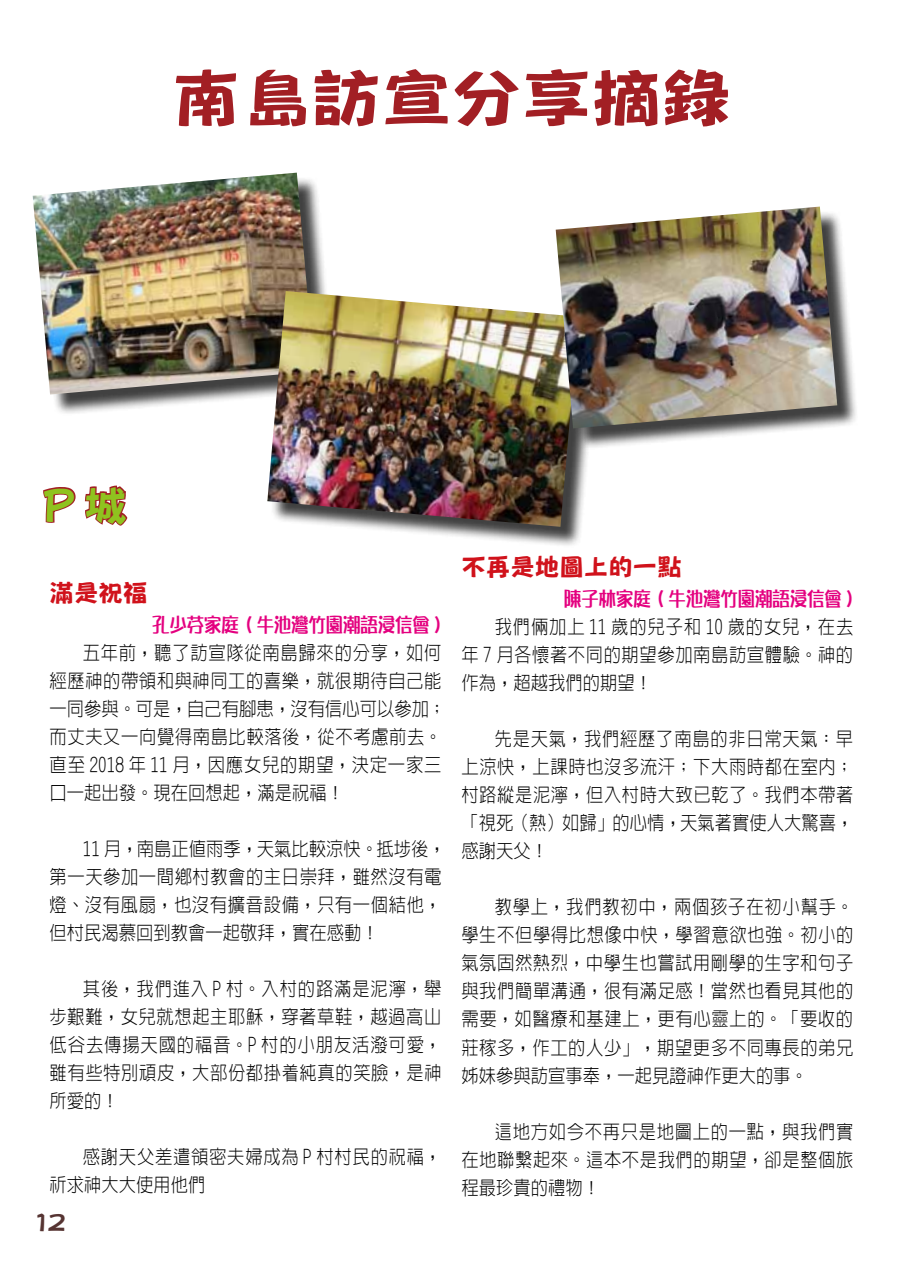
<style>
.page{position:relative;width:903px;height:1275px;background:#fff}
.page>*{position:absolute;margin:0;border:0;box-sizing:border-box;transform-origin:0 0}
.t1{font:800 63px "AR Qiao Hei B5";color:#a21f24;scale:1.11 1}
.t2{font:800 42px "AR Qiao Hei B5";color:#8fc31f}
.t3{font:800 24.5px "AR Qiao Hei B5";color:#d0121b}
.t4{font:800 22.05px "AR Qiao Hei B5";color:#563432;scale:1.11 1}
.t5{font:300 19.25px/28px "AR Hei B5 HK";letter-spacing:.035em;color:#000;text-align:justify;scale:.9 1}
.t6{font:800 19.25px "AR Xin Chao POPB5";color:#e4007f;scale:.9 1}
</style>
<div class="page">
<svg style="left:43px;top:487px;width:33px;height:36px"></svg>
<svg style="left:84px;top:485px;width:44px;height:41px"></svg>
<div style="left:35px;top:175px;width:300px;height:240px;background:#000;opacity:.75"></div>
<img style="left:33px;top:175px;width:281px;height:219px">
<img style="left:157px;top:172px;width:178px;height:36px">
<div style="left:270px;top:294px;width:329px;height:254px;background:#000;opacity:.75"></div>
<img style="left:267px;top:291px;width:312px;height:236px">
<div style="left:558px;top:209px;width:299px;height:240px;background:#000;opacity:.75"></div>
<img style="left:556px;top:207px;width:281px;height:221px">
<h1 class="t1" style="left:171px;top:66px;width:506px">南島訪宣分享摘錄</h1>
<h2 class="t2" style="left:43px;top:485px;width:86px">P城</h2>
<p class="t3" style="left:50px;top:580px;width:99px">滿是祝福</p>
<p class="t6" style="left:152px;top:615px;width:323px">孔少芬家庭 ( 牛池灣竹園潮語浸信會 )</p>
<p class="t5" style="left:50px;top:638px;width:442px;text-align:left;text-indent:33px">五年前，聽了訪宣隊從南島歸來的分享，如何經歷神的帶領和與神同工的喜樂，就很期待自己能一同參與。可是，自己有腳患，沒有信心可以參加；而丈夫又一向覺得南島比較落後，從不考慮前去。直至 2018 年 11 月，因應女兒的期望，決定一家三口一起出發。現在回想起，滿是祝福！</p>
<p class="t5" style="left:50px;top:834px;width:442px;text-align:left;text-indent:33px">11 月，南島正值雨季，天氣比較涼快。抵埗後，第一天參加一間鄉村教會的主日崇拜，雖然沒有電燈、沒有風扇，也沒有擴音設備，只有一個結他，但村民渴慕回到教會一起敬拜，實在感動！</p>
<p class="t5" style="left:50px;top:974px;width:437px;text-indent:33px">其後，我們進入 P 村。入村的路滿是泥濘，舉步艱難，女兒就想起主耶穌，穿著草鞋，越過高山低谷去傳揚天國的福音。P 村的小朋友活潑可愛，雖有些特別頑皮，大部份都掛着純真的笑臉，是神所愛的！</p>
<p class="t5" style="left:50px;top:1143px;width:437px;text-indent:33px">感謝天父差遣領密夫婦成為 P 村村民的祝福，祈求神大大使用他們</p>
<p class="t4" style="left:34px;top:1211px;width:30px">12</p>
<p class="t3" style="left:461px;top:555px;width:222px">不再是地圖上的一點</p>
<p class="t6" style="left:564px;top:589px;width:323px">陳子林家庭 ( 牛池灣竹園潮語浸信會 )</p>
<p class="t5" style="left:461px;top:613px;width:437px;text-indent:33px">我們倆加上 11 歲的兒子和 10 歲的女兒，在去年 7 月各懷著不同的期望參加南島訪宣體驗。神的作為，超越我們的期望！</p>
<p class="t5" style="left:461px;top:725px;width:437px;text-indent:33px">先是天氣，我們經歷了南島的非日常天氣：早上涼快，上課時也沒多流汗；下大雨時都在室內；村路縱是泥濘，但入村時大致已乾了。我們本帶著「視死（熱）如歸」的心情，天氣著實使人大驚喜，感謝天父！</p>
<p class="t5" style="left:461px;top:893px;width:437px;text-indent:33px">教學上，我們教初中，兩個孩子在初小幫手。學生不但學得比想像中快，學習意欲也強。初小的氣氛固然熱烈，中學生也嘗試用剛學的生字和句子與我們簡單溝通，很有滿足感！當然也看見其他的需要，如醫療和基建上，更有心靈上的。「要收的莊稼多，作工的人少」，期望更多不同專長的弟兄姊妹參與訪宣事奉，一起見證神作更大的事。</p>
<p class="t5" style="left:461px;top:1117px;width:437px;text-indent:33px">這地方如今不再只是地圖上的一點，與我們實在地聯繫起來。這本不是我們的期望，卻是整個旅程最珍貴的禮物！</p>
</div>
